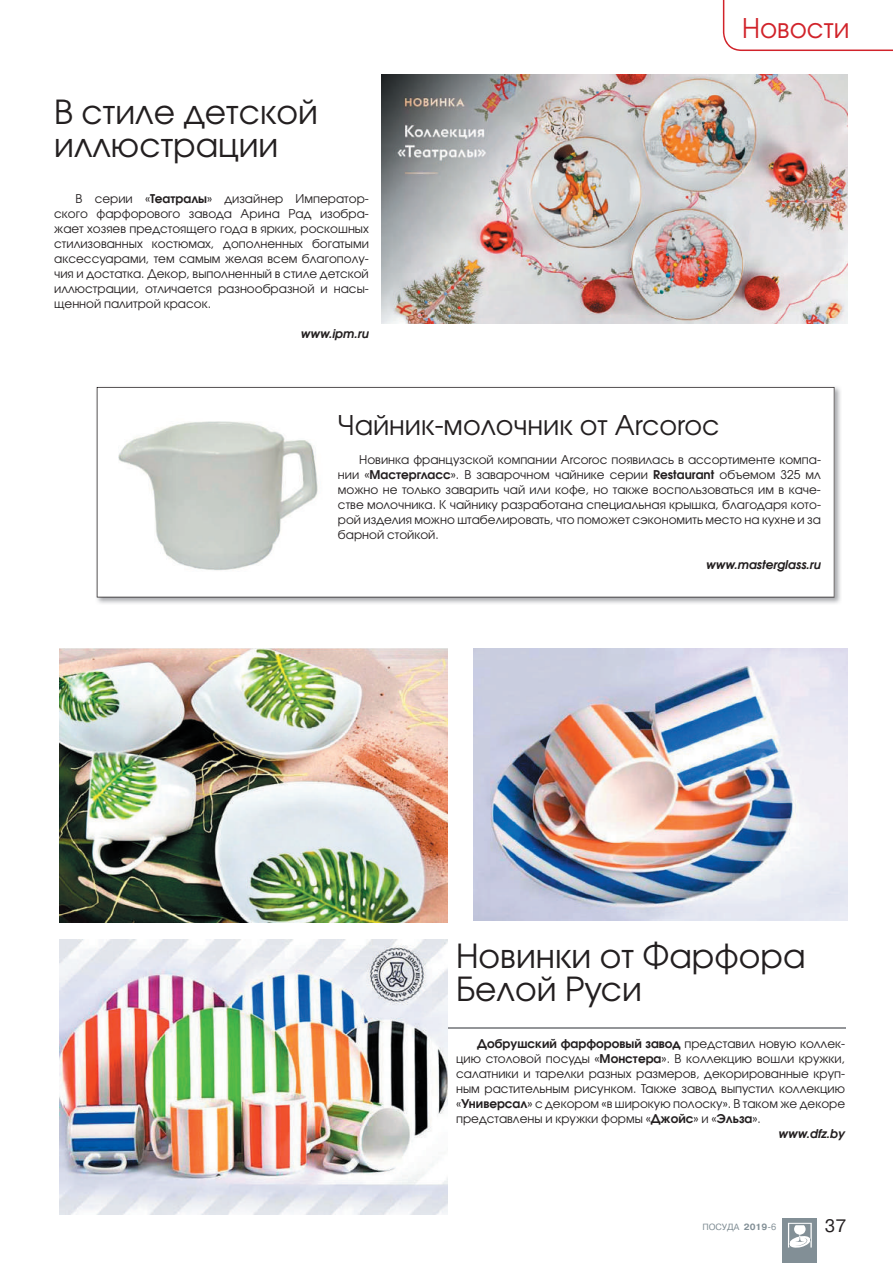
<style>
.page{position:relative;width:893px;height:1263px;background:#fff}
.page>*{position:absolute;margin:0;border:0;box-sizing:border-box;transform-origin:0 0}
.t1{font:33px/33px "Avant Garde Gothic C";color:#231f20}
.t2{font:27px "Avant Garde Gothic C";color:#231f20}
.t3{font:27px "Avant Garde Gothic C";color:#d1232a}
.t4{font:18px "Pragmatica C";color:#231f20}
.t5{font:12px/15px "Avant Garde Gothic C";color:#231f20;text-align:justify}
.t6{font:600 12px "Avant Garde Gothic C";color:#231f20}
.t7{font:italic 600 12px "Avant Garde Gothic C";color:#231f20}
.t8{font:9px "Pragmatica C";color:#828f96}
.s1{font-weight:600}
.s2{font-weight:400}
.s3{font-weight:700}
</style>
<div class="page">
<svg style="left:723px;top:0;width:170px;height:51px"></svg>
<div style="left:783px;top:1218px;width:34px;height:45px;background:#828f96"></div>
<svg style="left:788px;top:1223px;width:24px;height:25px"></svg>
<hr style="left:301px;top:1027px;width:544px;height:2px;background:#939598">
<img style="left:96px;top:386px;width:745px;height:218px">
<svg style="left:97px;top:387px;width:737px;height:210px"></svg>
<img style="left:473px;top:648px;width:374px;height:273px">
<img style="left:60px;top:940px;width:388px;height:274px">
<img style="left:60px;top:648px;width:388px;height:275px">
<img style="left:381px;top:74px;width:466px;height:250px">
<img style="left:112px;top:398px;width:217px;height:185px">
<h1 class="t1" style="left:54px;top:95px;width:265px">В стиле детской иллюстрации</h1>
<p class="t5" style="left:54px;top:191px;width:316px;text-indent:21px">В серии «<span class="s1">театралы</span>» дизайнер Император&shy;ского фарфорового завода Арина Рад изобра&shy;жает хозяев предстоящего года в ярких, роскошных стилизованных костюмах, дополненных богатыми аксессуарами, тем самым желая всем благополу&shy;чия и достатка. Декор, выполненный в стиле детской иллюстрации, отличается разнообразной и насы&shy;щенной палитрой красок.</p>
<p class="t7" style="left:301px;top:326px;width:69px">www.ipm.ru</p>
<h2 class="t3" style="left:742px;top:12px;width:109px">Новости</h2>
<h2 class="t2" style="left:338px;top:410px;width:383px">Чайник-молочник от Arcoroc</h2>
<p class="t5" style="left:338px;top:452px;width:485px;text-indent:21px">Новинка французской компании Arcoroc появилась в ассортименте компа&shy;нии «<span class="s1">мастергласс</span>». В заварочном чайнике серии <span class="s1">Restaurant</span> объемом 325 мл можно не только заварить чай или кофе, но также воспользоваться им в каче&shy;стве молочника. К чайнику разработана специальная крышка, благодаря кото&shy;рой изделия можно штабелировать, что поможет сэкономить место на кухне и за барной стойкой.</p>
<p class="t7" style="left:706px;top:557px;width:116px">www.masterglass.ru</p>
<h1 class="t1" style="left:456px;top:939px;width:351px">Новинки от Фарфора<br>Белой Руси</h1>
<p class="t6" style="left:477px;top:1036px;width:369px">Добрушский фарфоровый завод <span class="s2">представил новую коллек-</span></p>
<p class="t5" style="left:456px;top:1051px;width:391px">цию столовой посуды «<span class="s1">монстера</span>». В коллекцию вошли кружки,</p>
<p class="t5" style="left:456px;top:1066px;width:391px">салатники и тарелки разных размеров, декорированные круп-</p>
<p class="t5" style="left:456px;top:1081px;width:391px">ным растительным рисунком. Также завод выпустил коллекцию</p>
<p class="t5" style="left:456px;top:1096px;width:391px">«<span class="s1">универсал</span>» с декором «в широкую полоску». В таком же декоре</p>
<p class="t5" style="left:456px;top:1111px;width:306px">представлены и кружки формы «<span class="s1">Джойс</span>» и «<span class="s1">Эльза</span>».</p>
<p class="t7" style="left:779px;top:1126px;width:68px">www.dfz.by</p>
<p class="t8" style="left:702px;top:1222px;width:76px">ПОСУДА <span class="s3">2019</span>-6</p>
<h3 class="t4" style="left:825px;top:1216px;width:23px">37</h3>
</div>
